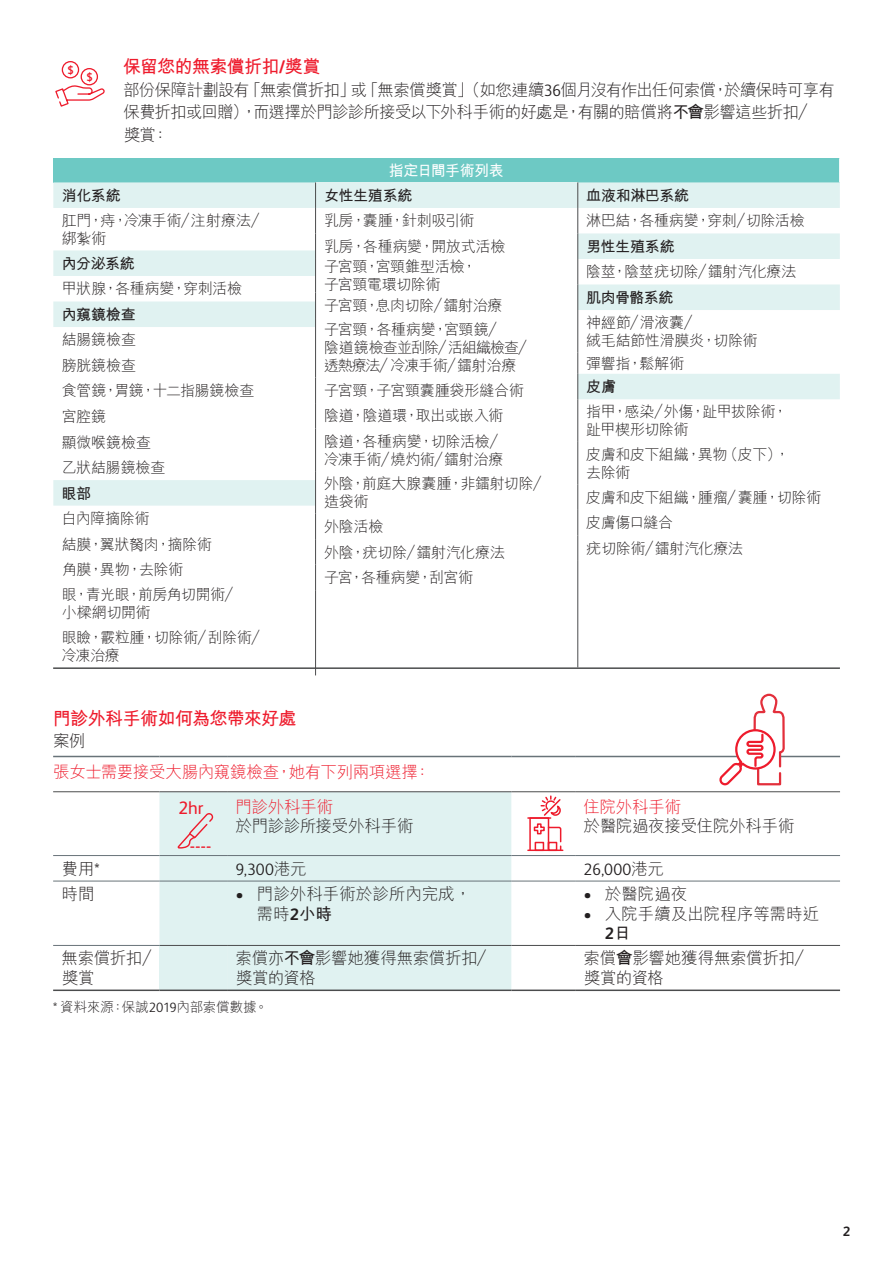
<style>
.page{position:relative;width:893px;height:1263px;background:#fff}
.page>*{position:absolute;margin:0;border:0;box-sizing:border-box;transform-origin:0 0}
.t1{font:700 18px "M Hei HK";letter-spacing:-.035em;color:#ee1b2c}
.t2{font:18px "FS Albert Pro";color:#ee1b2c}
.t3{font:300 16.5px/22.5px "M Hei HK";letter-spacing:-.045em;color:#231f20}
.t4{font:300 16.5px/19.5px "M Hei HK";letter-spacing:-.025em;color:#231f20}
.t5{font:300 16.5px "M Hei HK";letter-spacing:-.015em;color:#ee1b2c}
.t6{font:300 16.5px/19.5px "M Hei HK";color:#231f20}
.t7{font:300 16.5px "FS Albert Pro";letter-spacing:.02em;color:#231f20}
.t8{font:700 16.5px "FS Albert Pro";color:#231f20}
.t9{font:300 15px/25.5px "M Hei HK";letter-spacing:-.02em;color:#231f20}
.t10{font:700 15px "M Hei HK";letter-spacing:-.025em;color:#231f20}
.t11{font:300 15px/18px "M Hei HK";letter-spacing:-.055em;color:#231f20}
.t12{font:700 15px "M Hei HK";letter-spacing:-.04em;color:#fff}
.t13{font:300 13.5px "M Hei HK";letter-spacing:-.01em;color:#231f20}
.t14{font:700 13.5px "FS Albert Pro";color:#231f20}
.t15{font:700 11.25px "FS Albert Pro";color:#ee1b2c}
.s1{font-family:"FS Albert Pro"}
.s2{font-weight:700}
.s3{font-family:"DF Hei HK W3";font-weight:400}
.s4{font-family:"M Hei HK"}
.s5{font-family:"FS Albert Pro";font-weight:700}
</style>
<div class="page">
<div style="left:159px;top:792px;width:352px;height:197px;background:#e0f2f1"></div>
<div style="left:159px;top:945px;width:68px;height:45px;background:#e0f2f1"></div>
<hr style="left:159px;top:945px;width:68px;height:1px;background:#4b4c4d">
<hr style="left:227px;top:945px;width:284px;height:1px;background:#4b4c4d">
<hr style="left:511px;top:945px;width:64px;height:1px;background:#4b4c4d">
<hr style="left:575px;top:945px;width:265px;height:1px;background:#4b4c4d">
<hr style="left:159px;top:989px;width:68px;height:2px;background:#4b4c4d">
<hr style="left:227px;top:989px;width:284px;height:2px;background:#4b4c4d">
<hr style="left:511px;top:989px;width:64px;height:2px;background:#4b4c4d">
<hr style="left:575px;top:989px;width:265px;height:2px;background:#4b4c4d">
<hr style="left:53px;top:791px;width:106px;height:1px;background:#4b4c4d">
<hr style="left:159px;top:791px;width:68px;height:1px;background:#4b4c4d">
<hr style="left:227px;top:791px;width:284px;height:1px;background:#4b4c4d">
<hr style="left:511px;top:791px;width:64px;height:1px;background:#4b4c4d">
<hr style="left:575px;top:791px;width:265px;height:1px;background:#4b4c4d">
<hr style="left:53px;top:881px;width:106px;height:1px;background:#687379">
<hr style="left:53px;top:945px;width:106px;height:1px;background:#687379">
<hr style="left:53px;top:756px;width:106px;height:1px;background:#687379">
<hr style="left:159px;top:756px;width:68px;height:1px;background:#687379">
<hr style="left:227px;top:756px;width:284px;height:1px;background:#687379">
<hr style="left:511px;top:756px;width:64px;height:1px;background:#687379">
<hr style="left:575px;top:756px;width:265px;height:1px;background:#687379">
<hr style="left:53px;top:855px;width:106px;height:1px;background:#687379">
<hr style="left:159px;top:881px;width:68px;height:1px;background:#687379">
<hr style="left:227px;top:881px;width:284px;height:1px;background:#687379">
<hr style="left:511px;top:881px;width:64px;height:1px;background:#687379">
<hr style="left:575px;top:881px;width:265px;height:1px;background:#687379">
<hr style="left:159px;top:855px;width:68px;height:1px;background:#687379">
<hr style="left:227px;top:855px;width:284px;height:1px;background:#687379">
<hr style="left:511px;top:855px;width:64px;height:1px;background:#687379">
<hr style="left:575px;top:855px;width:265px;height:1px;background:#687379">
<hr style="left:53px;top:989px;width:106px;height:2px;background:#4b4c4d">
<svg style="left:717px;top:693px;width:69px;height:93px"></svg>
<svg style="left:176px;top:811px;width:38px;height:38px"></svg>
<hr style="left:528px;top:849px;width:35px;height:2px;background:#ee1b2c">
<hr style="left:528px;top:817px;width:23px;height:2px;background:#ee1b2c">
<svg style="left:529px;top:795px;width:33px;height:57px"></svg>
<svg style="left:55px;top:85px;width:50px;height:22px"></svg>
<div style="left:62px;top:61px;width:17px;height:17px;border:1px solid #ee1b2c;border-radius:50%"></div>
<div style="left:81px;top:68px;width:17px;height:17px;border:1px solid #ee1b2c;border-radius:50%"></div>
<div style="left:53px;top:158px;width:787px;height:25px;background:#6dc9c4"></div>
<svg style="left:839px;top:158px;width:1px;height:24px"></svg>
<svg style="left:53px;top:182px;width:262px;height:324px"></svg>
<div style="left:316px;top:182px;width:262px;height:26px;background:#e0f2f1"></div>
<svg style="left:315px;top:182px;width:1px;height:77px"></svg>
<hr style="left:315px;top:259px;width:1px;height:33px;background:#4b4c4d">
<svg style="left:315px;top:292px;width:1px;height:26px"></svg>
<hr style="left:315px;top:318px;width:1px;height:60px;background:#4b4c4d">
<svg style="left:315px;top:378px;width:1px;height:51px"></svg>
<hr style="left:315px;top:429px;width:1px;height:42px;background:#4b4c4d">
<hr style="left:315px;top:471px;width:1px;height:43px;background:#4b4c4d">
<svg style="left:315px;top:514px;width:1px;height:76px"></svg>
<hr style="left:315px;top:590px;width:1px;height:85px;background:#4b4c4d">
<svg style="left:578px;top:182px;width:262px;height:217px"></svg>
<svg style="left:577px;top:182px;width:1px;height:128px"></svg>
<hr style="left:577px;top:310px;width:1px;height:42px;background:#4b4c4d">
<svg style="left:577px;top:352px;width:1px;height:47px"></svg>
<hr style="left:577px;top:399px;width:1px;height:43px;background:#4b4c4d">
<hr style="left:577px;top:442px;width:1px;height:42px;background:#4b4c4d">
<svg style="left:577px;top:484px;width:1px;height:77px"></svg>
<hr style="left:577px;top:561px;width:1px;height:106px;background:#4b4c4d">
<hr style="left:53px;top:667px;width:787px;height:2px;background:#4b4c4d">
<p class="t15" style="left:68px;top:62px;width:8px">$</p>
<p class="t15" style="left:86px;top:69px;width:8px">$</p>
<p class="t1" style="left:123px;top:54px;width:199px">保留您的無索償折扣<span class="s1">/</span>獎賞</p>
<p class="t3" style="left:123px;top:78px;width:713px">部份保障計劃設有「無索償折扣」或「無索償獎賞」（如您連續<span class="s1">36</span>個月沒有作出任何索償，於續保時可享有保費折扣或回贈），而選擇於門診診所接受以下外科手術的好處是，有關的賠償將<span class="s2">不會</span>影響這些折扣／獎賞：</p>
<p class="t12" style="left:389px;top:160px;width:116px">指定日間手術列表</p>
<p class="t10" style="left:62px;top:184px;width:60px">消化系統</p>
<p class="t9" style="left:62px;top:211px;width:206px;line-height:18px">肛門，痔，冷凍手術／注射療法／綁紮術</p>
<p class="t10" style="left:62px;top:252px;width:75px">內分泌系統</p>
<p class="t9" style="left:62px;top:276px;width:182px">甲狀腺，各種病變，穿刺活檢</p>
<p class="t10" style="left:62px;top:303px;width:75px">內窺鏡檢查</p>
<p class="t9" style="left:62px;top:327px;width:194px">結腸鏡檢查<br>膀胱鏡檢查<br>食管鏡，胃鏡，十二指腸鏡檢查宮腔鏡<br>顯微喉鏡檢查<br>乙狀結腸鏡檢查</p>
<p class="t10" style="left:62px;top:482px;width:31px">眼部</p>
<p class="t9" style="left:62px;top:505px;width:180px">白內障摘除術<br>結膜，翼狀<span class="s3">胬</span>肉，摘除術<br>角膜，異物，去除術<br>眼，青光眼，前房角切開術／</p>
<p class="t9" style="left:62px;top:600px;width:206px;line-height:24.5px">小樑網切開術<br>眼瞼，霰粒腫，切除術／刮除術／</p>
<p class="t9" style="left:62px;top:642px;width:60px">冷凍治療</p>
<p class="t10" style="left:324px;top:184px;width:90px">女性生殖系統</p>
<p class="t9" style="left:324px;top:207px;width:183px">乳房，囊腫，針刺吸引術<br>乳房，各種病變，開放式活檢</p>
<p class="t9" style="left:324px;top:257px;width:154px;line-height:18px">子宮頸，宮頸錐型活檢，子宮頸電環切除術</p>
<p class="t9" style="left:324px;top:293px;width:181px;line-height:24.5px">子宮頸，息肉切除／鐳射治療子宮頸，各種病變，宮頸鏡／</p>
<p class="t11" style="left:324px;top:338px;width:211px">陰道鏡檢查並刮除／活組織檢查／透熱療法／冷凍手術／鐳射治療</p>
<p class="t9" style="left:324px;top:377px;width:202px">子宮頸，子宮頸囊腫袋形縫合術陰道，陰道環，取出或嵌入術<br>陰道，各種病變，切除活檢／</p>
<p class="t9" style="left:324px;top:446px;width:226px;line-height:24.5px">冷凍手術／燒灼術／鐳射治療<br>外陰，前庭大腺囊腫，非鐳射切除／</p>
<p class="t9" style="left:324px;top:488px;width:182px">造袋術<br>外陰活檢<br>外陰，疣切除／鐳射汽化療法子宮，各種病變，刮宮術</p>
<p class="t1" style="left:53px;top:705px;width:245px">門診外科手術如何為您帶來好處</p>
<p class="t4" style="left:53px;top:731px;width:34px">案例</p>
<p class="t5" style="left:53px;top:760px;width:379px">張女士需要接受大腸內窺鏡檢查，她有下列兩項選擇：</p>
<p class="t2" style="left:178px;top:795px;width:27px">2hr</p>
<p class="t5" style="left:236px;top:795px;width:99px">門診外科手術</p>
<p class="t4" style="left:236px;top:816px;width:180px">於門診診所接受外科手術</p>
<p class="t10" style="left:586px;top:184px;width:105px">血液和淋巴系統</p>
<p class="t9" style="left:586px;top:207px;width:220px">淋巴結，各種病變，穿刺／切除活檢</p>
<p class="t10" style="left:586px;top:235px;width:90px">男性生殖系統</p>
<p class="t9" style="left:586px;top:259px;width:212px">陰莖，陰莖疣切除／鐳射汽化療法</p>
<p class="t10" style="left:586px;top:286px;width:89px">肌肉骨骼系統</p>
<p class="t9" style="left:586px;top:313px;width:173px;line-height:18px">神經節／滑液囊／<br>絨毛結節性滑膜炎，切除術</p>
<p class="t9" style="left:586px;top:350px;width:100px">彈響指，鬆解術</p>
<p class="t10" style="left:586px;top:376px;width:31px">皮膚</p>
<p class="t9" style="left:586px;top:402px;width:203px;line-height:18px">指甲，感染／外傷，趾甲拔除術，趾甲楔形切除術</p>
<p class="t9" style="left:586px;top:445px;width:205px;line-height:18px">皮膚和皮下組織，異物（皮下），去除術</p>
<p class="t9" style="left:586px;top:484px;width:237px">皮膚和皮下組織，腫瘤／囊腫，切除術皮膚傷口縫合<br>疣切除術／鐳射汽化療法</p>
<p class="t5" style="left:584px;top:795px;width:99px">住院外科手術</p>
<p class="t4" style="left:584px;top:816px;width:213px">於醫院過夜接受住院外科手術</p>
<p class="t4" style="left:62px;top:858px;width:40px">費用<span class="s1">*</span></p>
<p class="t7" style="left:236px;top:857px;width:73px">9,300<span class="s4">港元</span></p>
<p class="t7" style="left:584px;top:857px;width:82px">26,000<span class="s4">港元</span></p>
<p class="t4" style="left:62px;top:884px;width:34px">時間</p>
<p class="t6" style="left:257px;top:884px;width:216px;text-indent:-21px"><span class="s1">•</span> 門診外科手術於診所內完成，需時<span class="s5">2</span><span class="s2">小時</span></p>
<p class="t4" style="left:584px;top:884px;width:105px"><span class="s1">•</span> 於醫院過夜</p>
<p class="t6" style="left:584px;top:903px;width:237px"><span class="s1">•</span> 入院手續及出院程序等需時近</p>
<p class="t8" style="left:605px;top:922px;width:27px">2<span class="s4">日</span></p>
<p class="t4" style="left:62px;top:948px;width:99px">無索償折扣／獎賞</p>
<p class="t4" style="left:236px;top:948px;width:260px">索償亦<span class="s2">不會</span>影響她獲得無索償折扣／獎賞的資格</p>
<p class="t4" style="left:584px;top:948px;width:229px">索償<span class="s2">會</span>影響她獲得無索償折扣／獎賞的資格</p>
<p class="t13" style="left:53px;top:997px;width:216px"><span class="s1">*</span> 資料來源：保誠<span class="s1">2019</span>內部索償數據。</p>
<p class="t14" style="left:843px;top:1222px;width:9px">2</p>
</div>
